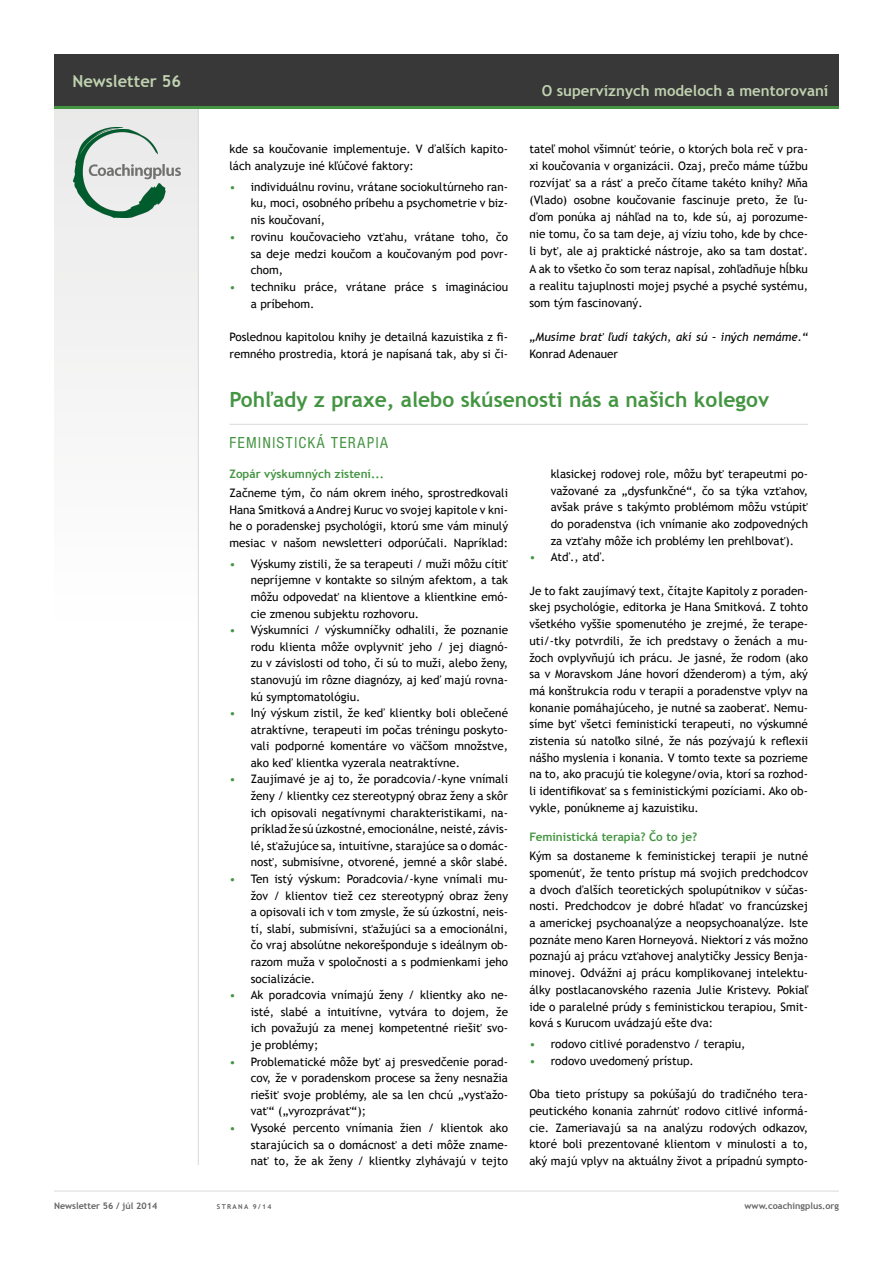
<style>
.page{position:relative;width:893px;height:1263px;background:#fff}
.page>*{position:absolute;margin:0;border:0;box-sizing:border-box;transform-origin:0 0}
.t1{font:700 21px "Trebuchet MS";color:#449542}
.t2{font:condensed 16.5px "Nimbus Sans DOT";letter-spacing:.065em;color:#449542}
.t3{font:700 16.5px "Trebuchet MS";color:#c0d2b0}
.t4{font:700 15px "Trebuchet MS";color:#c0d2b0}
.t5{font:11.7px/16.6px "Trebuchet MS";color:#000;text-align:justify}
.t6{font:700 11.7px "Trebuchet MS";color:#449542}
.t7{font:italic 11.7px "Trebuchet MS";color:#000}
.t8{font:700 9px "Trebuchet MS";color:#636362}
.t9{font:700 6.75px "Trebuchet MS";letter-spacing:.2em;color:#636362}
.s1{color:#449542}
</style>
<div class="page">
<div style="left:54px;top:106px;width:145px;height:525px;background:#f5f5f5"></div>
<hr style="left:54px;top:1191px;width:785px;height:1px;background:#dadad9">
<hr style="left:198px;top:108px;width:1px;height:1057px;background:#dadad9">
<div style="left:54px;top:54px;width:785px;height:53px;background:#383838"></div>
<hr style="left:54px;top:106px;width:785px;height:3px;background:#449542">
<img style="left:74px;top:127px;width:106px;height:91px">
<hr style="left:229px;top:424px;width:579px;height:1px;background:#dadad9">
<h2 class="t3" style="left:72px;top:70px;width:110px">Newsletter 56</h2>
<p class="t4" style="left:542px;top:81px;width:288px">O supervíznych modeloch a mentorovaní</p>
<p class="t5" style="left:529px;top:140px;width:280px;line-height:17.1px">tateľ mohol všimnúť teórie, o ktorých bola reč v pra&shy;xi koučovania v organizácii. Ozaj, prečo máme túžbu rozvíjať sa a rásť a prečo čítame takéto knihy? Mňa (Vlado) osobne koučovanie fascinuje preto, že ľu&shy;ďom ponúka aj náhľad na to, kde sú, aj porozume&shy;nie tomu, čo sa tam deje, aj víziu toho, kde by chce&shy;li byť, ale aj praktické nástroje, ako sa tam dostať.<br>A ak to všetko čo som teraz napísal, zohľadňuje hĺbku a realitu tajuplnosti mojej psyché a psyché systému, som tým fascinovaný.</p>
<p class="t7" style="left:529px;top:330px;width:280px">„Musíme brať ľudí takých, akí sú – iných nemáme.“</p>
<p class="t5" style="left:529px;top:346px;width:90px">Konrad Adenauer</p>
<h1 class="t1" style="left:229px;top:386px;width:541px">Pohľady z praxe, alebo skúsenosti nás a našich kolegov</h1>
<p class="t5" style="left:229px;top:141px;width:280px">kde sa koučovanie implementuje. V ďalších kapito&shy;lách analyzuje iné kľúčové faktory:</p>
<p class="t5" style="left:251px;top:178px;width:259px;text-indent:-21px"><span class="s1">•</span> individuálnu rovinu, vrátane sociokultúrneho ran&shy;ku, moci, osobného príbehu a psychometrie v biz&shy;nis koučovaní,</p>
<p class="t5" style="left:251px;top:228px;width:259px;text-indent:-21px"><span class="s1">•</span> rovinu koučovacieho vzťahu, vrátane toho, čo sa deje medzi koučom a koučovaným pod povr&shy;chom,</p>
<p class="t5" style="left:251px;top:279px;width:259px;text-indent:-21px"><span class="s1">•</span> techniku práce, vrátane práce s imagináciou a príbehom.</p>
<p class="t5" style="left:229px;top:329px;width:280px">Poslednou kapitolou knihy je detailná kazuistika z fi&shy;remného prostredia, ktorá je napísaná tak, aby si či-</p>
<h2 class="t2" style="left:230px;top:434px;width:160px">FEMINISTICKÁ TERAPIA</h2>
<p class="t6" style="left:229px;top:466px;width:156px">Zopár výskumných zistení...</p>
<p class="t5" style="left:229px;top:485px;width:280px">Začneme tým, čo nám okrem iného, sprostredkovali Hana Smitková a Andrej Kuruc vo svojej kapitole v kni&shy;he o poradenskej psychológii, ktorú sme vám minulý mesiac v našom newsletteri odporúčali. Napríklad:</p>
<p class="t5" style="left:251px;top:555px;width:259px;text-indent:-21px"><span class="s1">•</span> Výskumy zistili, že sa terapeuti / muži môžu cítiť nepríjemne v kontakte so silným afektom, a tak môžu odpovedať na klientove a klientkine emó&shy;cie zmenou subjektu rozhovoru.</p>
<p class="t5" style="left:251px;top:622px;width:259px;text-indent:-21px"><span class="s1">•</span> Výskumníci / výskumníčky odhalili, že poznanie rodu klienta môže ovplyvniť jeho / jej diagnó&shy;zu v závislosti od toho, či sú to muži, alebo ženy, stanovujú im rôzne diagnózy, aj keď majú rovna&shy;kú symptomatológiu.</p>
<p class="t5" style="left:251px;top:705px;width:259px;text-indent:-21px"><span class="s1">•</span> Iný výskum zistil, že keď klientky boli oblečené atraktívne, terapeuti im počas tréningu poskyto&shy;vali podporné komentáre vo väčšom množstve, ako keď klientka vyzerala neatraktívne.</p>
<p class="t5" style="left:251px;top:771px;width:259px;text-indent:-21px"><span class="s1">•</span> Zaujímavé je aj to, že poradcovia/-kyne vnímali ženy / klientky cez stereotypný obraz ženy a skôr ich opisovali negatívnymi charakteristikami, na&shy;príklad že sú úzkostné, emocionálne, neisté, závis&shy;lé, sťažujúce sa, intuitívne, starajúce sa o domác&shy;nosť, submisívne, otvorené, jemné a skôr slabé.</p>
<p class="t5" style="left:251px;top:871px;width:259px;text-indent:-21px"><span class="s1">•</span> Ten istý výskum: Poradcovia/-kyne vnímali mu&shy;žov / klientov tiež cez stereotypný obraz ženy a opisovali ich v tom zmysle, že sú úzkostní, neis&shy;tí, slabí, submisívni, sťažujúci sa a emocionálni, čo vraj absolútne nekorešponduje s ideálnym ob&shy;razom muža v spoločnosti a s podmienkami jeho socializácie.</p>
<p class="t5" style="left:251px;top:987px;width:259px;text-indent:-21px"><span class="s1">•</span> Ak poradcovia vnímajú ženy / klientky ako ne&shy;isté, slabé a intuitívne, vytvára to dojem, že ich považujú za menej kompetentné riešiť svo&shy;je problémy;</p>
<p class="t5" style="left:251px;top:1053px;width:259px;text-indent:-21px"><span class="s1">•</span> Problematické môže byť aj presvedčenie porad&shy;cov, že v poradenskom procese sa ženy nesnažia riešiť svoje problémy, ale sa len chcú „vysťažo&shy;vať“ („vyrozprávať“);</p>
<p class="t5" style="left:251px;top:1119px;width:259px;text-indent:-21px"><span class="s1">•</span> Vysoké percento vnímania žien / klientok ako starajúcich sa o domácnosť a deti môže zname&shy;nať to, že ak ženy / klientky zlyhávajú v tejto</p>
<p class="t5" style="left:551px;top:466px;width:259px">klasickej rodovej role, môžu byť terapeutmi po&shy;važované za „dysfunkčné“, čo sa týka vzťahov, avšak práve s takýmto problémom môžu vstúpiť do poradenstva (ich vnímanie ako zodpovedných za vzťahy môže ich problémy len prehlbovať).</p>
<p class="t5" style="left:529px;top:549px;width:78px"><span class="s1">•</span> Atď., atď.</p>
<p class="t5" style="left:529px;top:582px;width:280px">Je to fakt zaujímavý text, čítajte Kapitoly z poraden&shy;skej psychológie, editorka je Hana Smitková. Z tohto všetkého vyššie spomenutého je zrejmé, že terape&shy;uti/-tky potvrdili, že ich predstavy o ženách a mu&shy;žoch ovplyvňujú ich prácu. Je jasné, že rodom (ako sa v Moravskom Jáne hovorí dženderom) a tým, aký má konštrukcia rodu v terapii a poradenstve vplyv na konanie pomáhajúceho, je nutné sa zaoberať. Nemu&shy;síme byť všetci feministickí terapeuti, no výskumné zistenia sú natoľko silné, že nás pozývajú k reflexii nášho myslenia i konania. V tomto texte sa pozrieme na to, ako pracujú tie kolegyne/ovia, ktorí sa rozhod&shy;li identifikovať sa s feministickými pozíciami. Ako ob&shy;vykle, ponúkneme aj kazuistiku.</p>
<p class="t6" style="left:529px;top:829px;width:169px">Feministická terapia? Čo to je?</p>
<p class="t5" style="left:529px;top:848px;width:280px">Kým sa dostaneme k feministickej terapii je nutné spomenúť, že tento prístup má svojich predchodcov a dvoch ďalších teoretických spolupútnikov v súčas&shy;nosti. Predchodcov je dobré hľadať vo francúzskej a americkej psychoanalýze a neopsychoanalýze. Iste poznáte meno Karen Horneyová. Niektorí z vás možno poznajú aj prácu vzťahovej analytičky Jessicy Benja&shy;minovej. Odvážni aj prácu komplikovanej intelektu&shy;álky postlacanovského razenia Julie Kristevy. Pokiaľ ide o paralelné prúdy s feministickou terapiou, Smit&shy;ková s Kurucom uvádzajú ešte dva:</p>
<p class="t5" style="left:529px;top:1036px;width:218px"><span class="s1">•</span> rodovo citlivé poradenstvo / terapiu,</p>
<p class="t5" style="left:529px;top:1052px;width:166px"><span class="s1">•</span> rodovo uvedomený prístup.</p>
<p class="t5" style="left:529px;top:1086px;width:280px">Oba tieto prístupy sa pokúšajú do tradičného tera&shy;peutického konania zahrnúť rodovo citlivé informá&shy;cie. Zameriavajú sa na analýzu rodových odkazov, ktoré boli prezentované klientom v minulosti a to, aký majú vplyv na aktuálny život a prípadnú sympto-</p>
<p class="t8" style="left:54px;top:1200px;width:105px">Newsletter 56 / júl 2014</p>
<p class="t9" style="left:217px;top:1202px;width:56px">strana 9/14</p>
<p class="t8" style="left:745px;top:1200px;width:96px">www.coachingplus.org</p>
</div>
